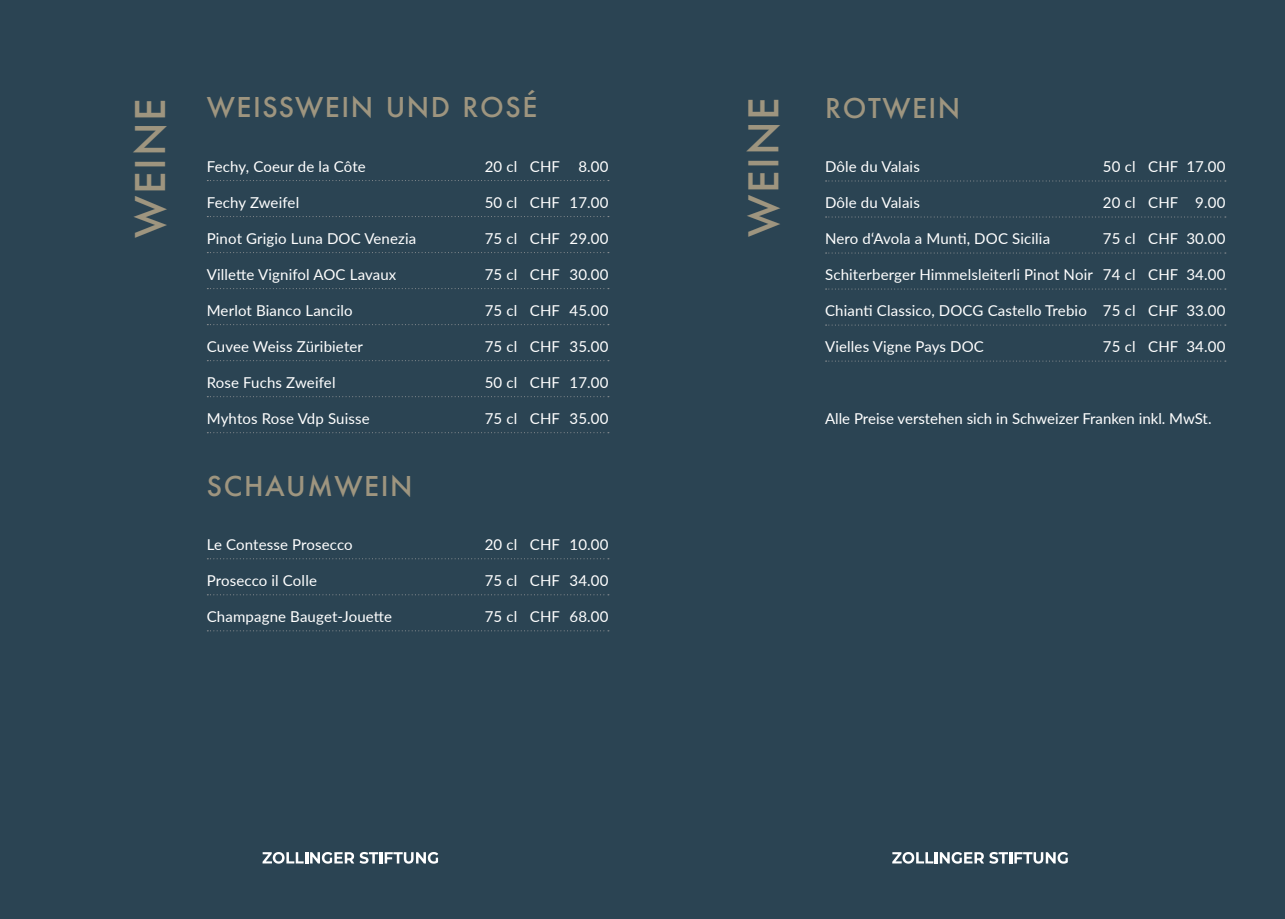
<style>
.page{position:relative;width:1285px;height:919px;background:#fff}
.page>*{position:absolute;margin:0;border:0;box-sizing:border-box;transform-origin:0 0}
.t1{font:500 45px "Futura PT";letter-spacing:.04em;color:#9e957f}
.t2{font:500 30px "Futura PT";letter-spacing:.05em;color:#9e957f}
.t3{font:15px "Lato";letter-spacing:.01em;color:#fff}
</style>
<div class="page">
<div style="left:642px;top:0;width:642px;height:918px;background:#2b4453"></div>
<div style="left:0;top:0;width:642px;height:918px;background:#2b4453"></div>
<svg style="left:892px;top:852px;width:91px;height:11px"></svg>
<svg style="left:989px;top:852px;width:78px;height:11px"></svg>
<svg style="left:825px;top:180px;width:400px;height:1px"></svg>
<svg style="left:825px;top:216px;width:400px;height:1px"></svg>
<svg style="left:825px;top:252px;width:400px;height:1px"></svg>
<svg style="left:825px;top:288px;width:400px;height:1px"></svg>
<svg style="left:825px;top:324px;width:400px;height:1px"></svg>
<svg style="left:825px;top:360px;width:400px;height:1px"></svg>
<svg style="left:262px;top:852px;width:176px;height:11px"></svg>
<svg style="left:207px;top:180px;width:402px;height:1px"></svg>
<svg style="left:207px;top:216px;width:402px;height:1px"></svg>
<svg style="left:207px;top:252px;width:402px;height:1px"></svg>
<svg style="left:207px;top:288px;width:402px;height:1px"></svg>
<svg style="left:207px;top:324px;width:402px;height:1px"></svg>
<svg style="left:207px;top:360px;width:402px;height:1px"></svg>
<svg style="left:207px;top:396px;width:402px;height:1px"></svg>
<svg style="left:207px;top:432px;width:402px;height:1px"></svg>
<svg style="left:207px;top:558px;width:402px;height:1px"></svg>
<svg style="left:207px;top:594px;width:402px;height:1px"></svg>
<svg style="left:207px;top:630px;width:402px;height:1px"></svg>
<h1 class="t1" style="left:123px;top:238px;width:141px;rotate:-90deg">WEINE</h1>
<h2 class="t2" style="left:207px;top:89px;width:332px">WEISSWEIN UND ROSÉ</h2>
<p class="t3" style="left:207px;top:155px;width:160px">Fechy, Coeur de la Côte</p>
<p class="t3" style="left:484px;top:155px;width:125px">20 cl CHF 8.00</p>
<p class="t3" style="left:207px;top:191px;width:94px">Fechy Zweifel</p>
<p class="t3" style="left:484px;top:191px;width:125px">50 cl CHF 17.00</p>
<p class="t3" style="left:207px;top:227px;width:211px">Pinot Grigio Luna DOC Venezia</p>
<p class="t3" style="left:484px;top:227px;width:125px">75 cl CHF 29.00</p>
<p class="t3" style="left:207px;top:263px;width:191px">Villette Vignifol AOC Lavaux</p>
<p class="t3" style="left:484px;top:263px;width:125px">75 cl CHF 30.00</p>
<p class="t3" style="left:207px;top:299px;width:147px">Merlot Bianco Lancilo</p>
<p class="t3" style="left:484px;top:299px;width:125px">75 cl CHF 45.00</p>
<p class="t3" style="left:207px;top:335px;width:158px">Cuvee Weiss Züribieter</p>
<p class="t3" style="left:484px;top:335px;width:125px">75 cl CHF 35.00</p>
<p class="t3" style="left:207px;top:371px;width:130px">Rose Fuchs Zweifel</p>
<p class="t3" style="left:484px;top:371px;width:125px">50 cl CHF 17.00</p>
<p class="t3" style="left:207px;top:407px;width:164px">Myhtos Rose Vdp Suisse</p>
<p class="t3" style="left:484px;top:407px;width:125px">75 cl CHF 35.00</p>
<h2 class="t2" style="left:207px;top:467px;width:207px">SCHAUMWEIN</h2>
<p class="t3" style="left:207px;top:533px;width:147px">Le Contesse Prosecco</p>
<p class="t3" style="left:484px;top:533px;width:125px">20 cl CHF 10.00</p>
<p class="t3" style="left:207px;top:569px;width:112px">Prosecco il Colle</p>
<p class="t3" style="left:484px;top:569px;width:125px">75 cl CHF 34.00</p>
<p class="t3" style="left:207px;top:605px;width:187px">Champagne Bauget-Jouette</p>
<p class="t3" style="left:484px;top:605px;width:125px">75 cl CHF 68.00</p>
<h1 class="t1" style="left:736px;top:237px;width:141px;rotate:-90deg">WEINE</h1>
<h2 class="t2" style="left:825px;top:90px;width:136px">ROTWEIN</h2>
<p class="t3" style="left:825px;top:156px;width:96px">Dôle du Valais</p>
<p class="t3" style="left:1102px;top:156px;width:124px">50 cl CHF 17.00</p>
<p class="t3" style="left:825px;top:192px;width:96px">Dôle du Valais</p>
<p class="t3" style="left:1102px;top:192px;width:124px">20 cl CHF 9.00</p>
<p class="t3" style="left:825px;top:228px;width:226px">Nero d‘Avola a Munti, DOC Sicilia</p>
<p class="t3" style="left:1102px;top:228px;width:124px">75 cl CHF 30.00</p>
<p class="t3" style="left:825px;top:264px;width:402px">Schiterberger Himmelsleiterli Pinot Noir 74 cl CHF 34.00</p>
<p class="t3" style="left:825px;top:300px;width:402px">Chianti Classico, DOCG Castello Trebio 75 cl CHF 33.00</p>
<p class="t3" style="left:825px;top:336px;width:160px">Vielles Vigne Pays DOC</p>
<p class="t3" style="left:1102px;top:336px;width:124px">75 cl CHF 34.00</p>
<p class="t3" style="left:825px;top:408px;width:388px">Alle Preise verstehen sich in Schweizer Franken inkl. MwSt.</p>
</div>
